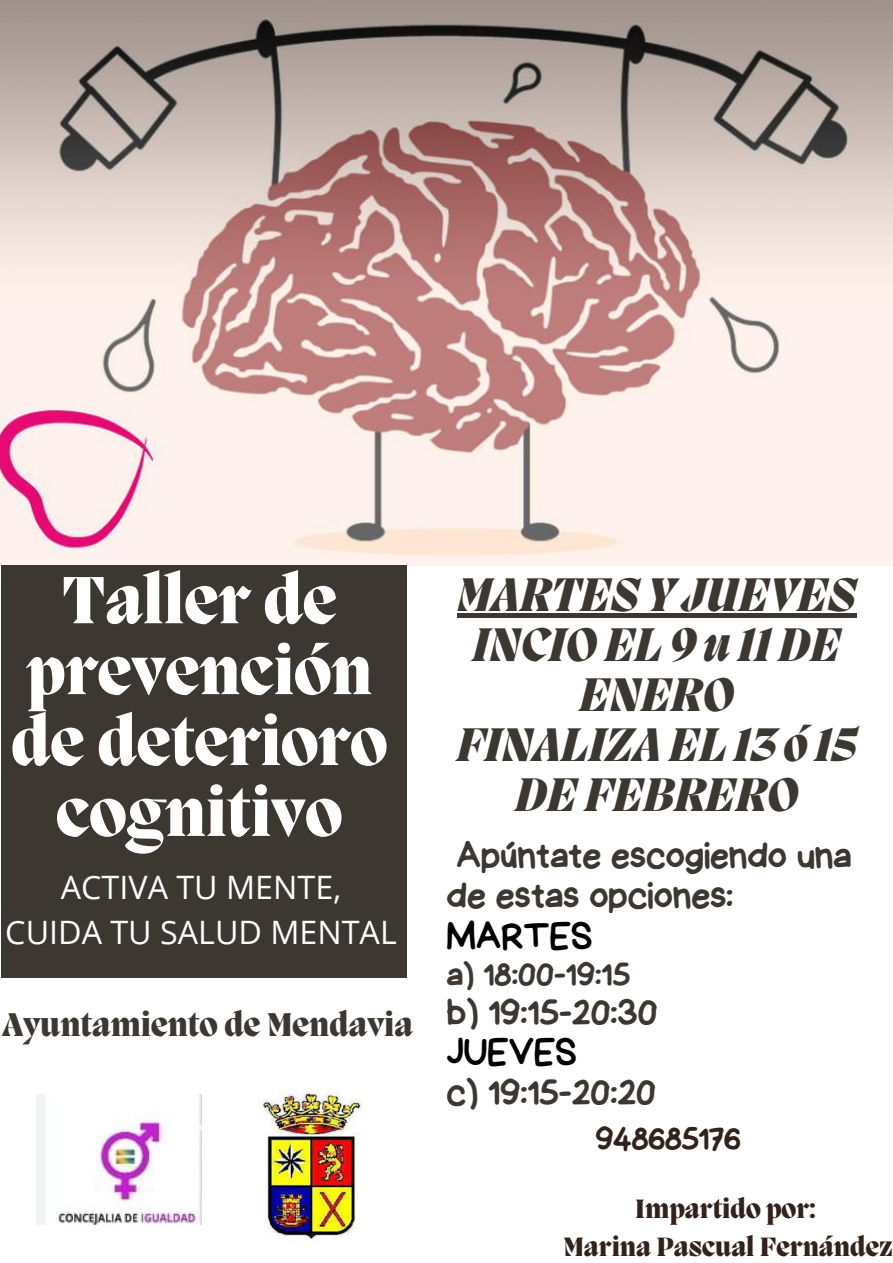
<style>
.page{position:relative;width:893px;height:1263px;background:#fff}
.page>*{position:absolute;margin:0;border:0;box-sizing:border-box;transform-origin:0 0}
.t1{font:800 68.4px/70.9px "Migra";color:#fff;text-align:center}
.t2{font:italic 800 48.38px/50.1px "Migra";color:#3c3730;text-align:center}
.t3{font:39.38px "Handyman";color:#000}
.t4{font:38.55px/39.9px "Handyman";color:#3c3730}
.t5{font:35.17px "Handyman";color:#3c3730}
.t6{font:34.5px "Handyman";letter-spacing:-.015em;color:#32221c}
.t7{font:800 33.75px "Migra";color:#3c3730}
.t8{font:32.25px "Open Sans";color:#fff}
.t9{font:800 27.22px "Migra";color:#32221c}
</style>
<div class="page">
<img style="left:0;top:0;width:893px;height:565px">
<div style="left:2px;top:565px;width:405px;height:413px;background:#3c3730"></div>
<img style="left:259px;top:1087px;width:104px;height:153px">
<img style="left:36px;top:1094px;width:165px;height:131px">
<hr style="left:457px;top:614px;width:400px;height:4px;background:#3c3730">
<p class="t1" style="left:11px;top:570px;width:378px">Taller de prevención de deterioro cognitivo</p>
<p class="t2" style="left:457px;top:573px;width:401px">MARTESY JUEVES<br>INCIOEL 9 u 11DE<br>ENERO</p>
<p class="t2" style="left:457px;top:724px;width:402px">FINALIZAEL 13 ó 15<br>DEFEBRERO</p>
<p class="t4" style="left:446px;top:836px;width:406px">Apúntate escogiendo una de estas opciones:</p>
<p class="t3" style="left:446px;top:916px;width:147px">MARTES</p>
<p class="t5" style="left:446px;top:957px;width:185px">a) 18:00-19:15</p>
<p class="t4" style="left:446px;top:992px;width:212px">b) 19:15-20:30</p>
<p class="t3" style="left:446px;top:1033px;width:132px">JUEVES</p>
<p class="t4" style="left:446px;top:1073px;width:211px">c) 19:15-20:20</p>
<p class="t8" style="left:61px;top:865px;width:282px">ACTIVA TU MENTE,</p>
<p class="t8" style="left:5px;top:910px;width:393px">CUIDA TU SALUD MENTAL</p>
<p class="t7" style="left:2px;top:1008px;width:413px">Ayuntamiento de Mendavia</p>
<p class="t6" style="left:595px;top:1121px;width:147px">948685176</p>
<p class="t9" style="left:635px;top:1196px;width:182px">Impartido por:</p>
<p class="t9" style="left:563px;top:1234px;width:331px">Marina Pascual Fernández</p>
</div>
